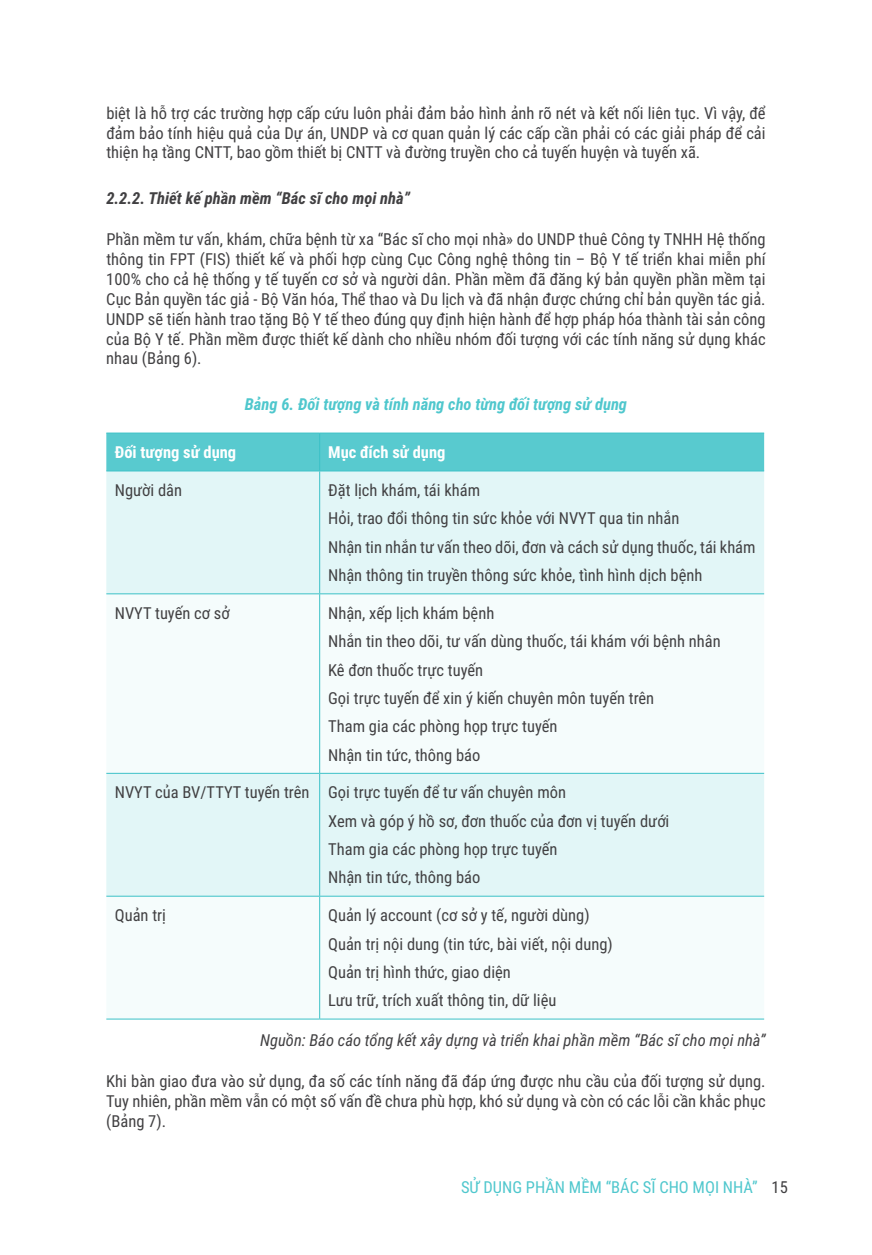
<style>
.page{position:relative;width:872px;height:1255px;background:#fff}
.page>*{position:absolute;margin:0;border:0;box-sizing:border-box;transform-origin:0 0}
.t1{font:16.5px/28.3px "Roboto Condensed";color:#414042}
.t2{font:italic 16.5px "Roboto Condensed";color:#414042}
.t3{font:italic 700 16.5px "Roboto Condensed";color:#4fc7cd}
.t4{font:italic 700 16.5px "Roboto Condensed";color:#414042}
.t5{font:16.5px "Roboto Condensed";color:#4fc7cd}
.t6{font:700 16.5px "Roboto Condensed";color:#fff}
.s1{color:#414042}
</style>
<div class="page">
<div style="left:106px;top:433px;width:658px;height:37px;background:#58cacf"></div>
<div style="left:106px;top:471px;width:658px;height:122px;background:#e2f6f7"></div>
<svg style="left:106px;top:594px;width:658px;height:424px;fill:#f5fcfc"></svg>
<hr style="left:106px;top:432px;width:214px;height:1px;background:#3bc1c7">
<hr style="left:106px;top:470px;width:214px;height:1px;background:#3bc1c7">
<hr style="left:106px;top:593px;width:214px;height:1px;background:#3bc1c7">
<hr style="left:106px;top:773px;width:214px;height:1px;background:#3bc1c7">
<hr style="left:106px;top:895px;width:214px;height:1px;background:#3bc1c7">
<hr style="left:106px;top:1018px;width:214px;height:1px;background:#3bc1c7">
<hr style="left:319px;top:433px;width:1px;height:37px;background:#3bc1c7">
<hr style="left:319px;top:471px;width:1px;height:122px;background:#3bc1c7">
<hr style="left:319px;top:594px;width:1px;height:179px;background:#3bc1c7">
<hr style="left:319px;top:773px;width:1px;height:122px;background:#3bc1c7">
<hr style="left:319px;top:896px;width:1px;height:122px;background:#3bc1c7">
<hr style="left:320px;top:432px;width:444px;height:1px;background:#3bc1c7">
<hr style="left:320px;top:470px;width:444px;height:1px;background:#3bc1c7">
<hr style="left:320px;top:593px;width:444px;height:1px;background:#3bc1c7">
<hr style="left:320px;top:773px;width:444px;height:1px;background:#3bc1c7">
<hr style="left:320px;top:895px;width:444px;height:1px;background:#3bc1c7">
<hr style="left:320px;top:1018px;width:444px;height:1px;background:#3bc1c7">
<p class="t1" style="left:106px;top:102px;width:661px;line-height:19.8px;text-align:justify">biệt là hỗ trợ các trường hợp cấp cứu luôn phải đảm bảo hình ảnh rõ nét và kết nối liên tục. Vì vậy, để đảm bảo tính hiệu quả của Dự án, UNDP và cơ quan quản lý các cấp cần phải có các giải pháp để cải thiện hạ tầng CNTT, bao gồm thiết bị CNTT và đường truyền cho cả tuyến huyện và tuyến xã.</p>
<p class="t4" style="left:106px;top:187px;width:305px">2.2.2. Thiết kế phần mềm “Bác sĩ cho mọi nhà”</p>
<p class="t1" style="left:106px;top:229px;width:661px;line-height:19.8px;text-align:justify">Phần mềm tư vấn, khám, chữa bệnh từ xa “Bác sĩ cho mọi nhà» do UNDP thuê Công ty TNHH Hệ thống thông tin FPT (FIS) thiết kế và phối hợp cùng Cục Công nghệ thông tin – Bộ Y tế triển khai miễn phí 100% cho cả hệ thống y tế tuyến cơ sở và người dân. Phần mềm đã đăng ký bản quyền phần mềm tại Cục Bản quyền tác giả - Bộ Văn hóa, Thể thao và Du lịch và đã nhận được chứng chỉ bản quyền tác giả.<br>UNDP sẽ tiến hành trao tặng Bộ Y tế theo đúng quy định hiện hành để hợp pháp hóa thành tài sản công của Bộ Y tế. Phần mềm được thiết kế dành cho nhiều nhóm đối tượng với các tính năng sử dụng khác nhau (Bảng 6).</p>
<p class="t3" style="left:245px;top:392px;width:384px">Bảng 6. Đối tượng và tính năng cho từng đối tượng sử dụng</p>
<p class="t6" style="left:115px;top:441px;width:123px">Đối tượng sử dụng</p>
<p class="t6" style="left:328px;top:441px;width:119px">Mục đích sử dụng</p>
<p class="t1" style="left:115px;top:475px;width:69px">Người dân</p>
<p class="t1" style="left:328px;top:475px;width:429px">Đặt lịch khám, tái khám<br>Hỏi, trao đổi thông tin sức khỏe với NVYT qua tin nhắn<br>Nhận tin nhắn tư vấn theo dõi, đơn và cách sử dụng thuốc, tái khám Nhận thông tin truyền thông sức khỏe, tình hình dịch bệnh</p>
<p class="t1" style="left:115px;top:598px;width:116px">NVYT tuyến cơ sở</p>
<p class="t1" style="left:328px;top:598px;width:394px">Nhận, xếp lịch khám bệnh<br>Nhắn tin theo dõi, tư vấn dùng thuốc, tái khám với bệnh nhân Kê đơn thuốc trực tuyến<br>Gọi trực tuyến để xin ý kiến chuyên môn tuyến trên<br>Tham gia các phòng họp trực tuyến<br>Nhận tin tức, thông báo</p>
<p class="t1" style="left:328px;top:777px;width:343px;text-indent:-213px">NVYT của BV/TTYT tuyến trên Gọi trực tuyến để tư vấn chuyên môn<br>Xem và góp ý hồ sơ, đơn thuốc của đơn vị tuyến dưới Tham gia các phòng họp trực tuyến<br>Nhận tin tức, thông báo</p>
<p class="t1" style="left:115px;top:900px;width:53px">Quản trị</p>
<p class="t1" style="left:328px;top:900px;width:286px">Quản lý account (cơ sở y tế, người dùng)<br>Quản trị nội dung (tin tức, bài viết, nội dung)<br>Quản trị hình thức, giao diện<br>Lưu trữ, trích xuất thông tin, dữ liệu</p>
<p class="t2" style="left:260px;top:1028px;width:507px">Nguồn: Báo cáo tổng kết xây dựng và triển khai phần mềm “Bác sĩ cho mọi nhà ”</p>
<p class="t1" style="left:106px;top:1070px;width:661px;line-height:19.8px;text-align:justify">Khi bàn giao đưa vào sử dụng, đa số các tính năng đã đáp ứng được nhu cầu của đối tượng sử dụng.<br>Tuy nhiên, phần mềm vẫn có một số vấn đề chưa phù hợp, khó sử dụng và còn có các lỗi cần khắc phục (Bảng 7).</p>
<p class="t5" style="left:461px;top:1175px;width:328px">SỬ DỤNG PHẦN MỀM “BÁC SĨ CHO MỌI NHÀ” <span class="s1">15</span></p>
</div>
